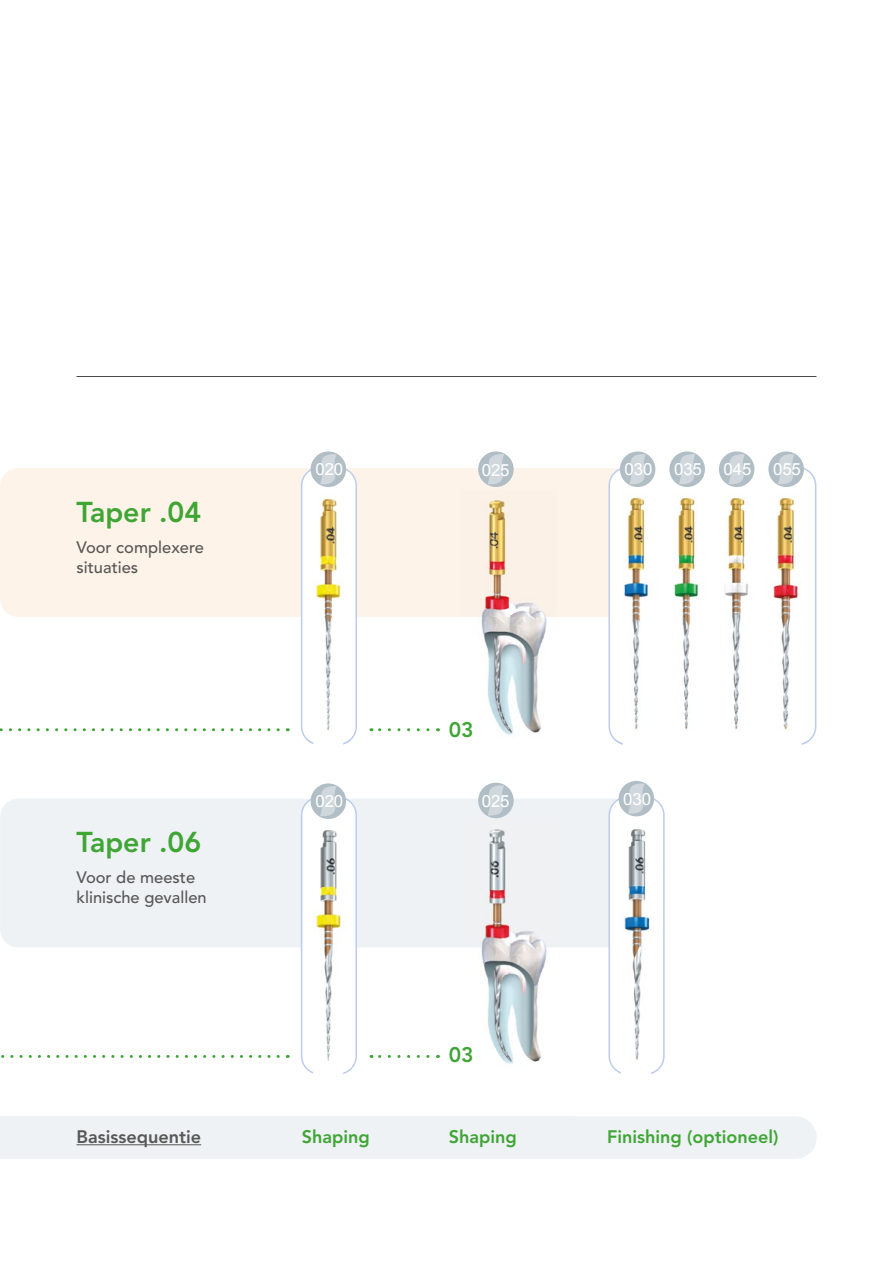
<style>
.page{position:relative;width:893px;height:1263px;background:#fff}
.page>*{position:absolute;margin:0;border:0;box-sizing:border-box;transform-origin:0 0}
.t1{font:800 28.5px "Avenir LT Pro";color:#3fa535}
.t2{font:800 21px "Avenir LT Pro";color:#3fa535}
.t3{font:800 18px "Avenir LT Pro";color:#3fa535}
.t4{font:800 18px "Avenir LT Pro";color:#575756}
.t5{font:16.8px "Arial";color:#fff}
.t6{font:500 16.5px/19.8px "Avenir LT Pro";color:#575756}
</style>
<div class="page">
<hr style="left:77px;top:376px;width:739px;height:1px;background:#4a4a4a">
<div style="left:0;top:799px;width:608px;height:148px;background:#eef2f4"></div>
<div style="left:0;top:468px;width:608px;height:149px;background:#fdf3e8"></div>
<svg style="left:608px;top:468px;width:208px;height:274px"></svg>
<div style="left:302px;top:797px;width:54px;height:277px;background:#fff;border-radius:18px"></div>
<div style="left:301px;top:796px;width:56px;height:279px;border:2px solid #bccdeb;border-radius:18px"></div>
<div style="left:623px;top:457px;width:178px;height:298px;background:#fff"></div>
<div style="left:313px;top:787px;width:30px;height:298px;background:#fff"></div>
<svg style="left:301px;top:452px;width:56px;height:289px"></svg>
<div style="left:478px;top:783px;width:36px;height:35px;background:#b1bec5;border-radius:50%"></div>
<div style="left:478px;top:451px;width:36px;height:36px;background:#b1bec5;border-radius:50%"></div>
<svg style="left:488px;top:452px;width:16px;height:34px"></svg>
<div style="left:311px;top:783px;width:35px;height:36px;background:#b1bec5;border-radius:50%"></div>
<svg style="left:320px;top:784px;width:17px;height:34px"></svg>
<div style="left:620px;top:451px;width:35px;height:36px;background:#b1bec5;border-radius:50%"></div>
<svg style="left:629px;top:452px;width:17px;height:34px"></svg>
<svg style="left:608px;top:782px;width:57px;height:292px"></svg>
<div style="left:669px;top:451px;width:36px;height:36px;background:#b1bec5;border-radius:50%"></div>
<svg style="left:679px;top:452px;width:16px;height:34px"></svg>
<div style="left:719px;top:451px;width:35px;height:36px;background:#b1bec5;border-radius:50%"></div>
<svg style="left:728px;top:452px;width:17px;height:34px"></svg>
<div style="left:768px;top:451px;width:36px;height:36px;background:#b1bec5;border-radius:50%"></div>
<svg style="left:778px;top:452px;width:16px;height:34px"></svg>
<img style="left:306px;top:494px;width:44px;height:244px">
<img style="left:306px;top:738px;width:44px;height:6px">
<img style="left:313px;top:494px;width:30px;height:250px">
<img style="left:460px;top:818px;width:96px;height:246px">
<svg style="left:488px;top:783px;width:16px;height:36px"></svg>
<img style="left:460px;top:489px;width:96px;height:246px">
<img style="left:615px;top:493px;width:8px;height:245px">
<svg style="left:615px;top:738px;width:8px;height:7px"></svg>
<img style="left:624px;top:497px;width:25px;height:233px">
<img style="left:674px;top:497px;width:25px;height:233px">
<img style="left:724px;top:497px;width:24px;height:233px">
<img style="left:801px;top:493px;width:7px;height:247px">
<svg style="left:801px;top:740px;width:7px;height:5px"></svg>
<img style="left:773px;top:497px;width:26px;height:233px">
<img style="left:614px;top:824px;width:45px;height:239px">
<img style="left:621px;top:824px;width:30px;height:239px">
<img style="left:316px;top:830px;width:27px;height:231px">
<div style="left:0;top:1116px;width:817px;height:43px;background:#eef2f4"></div>
<hr style="left:77px;top:1144px;width:124px;height:1px;background:#575756">
<svg style="left:371px;top:728px;width:57px;height:3px"></svg>
<svg style="left:371px;top:1055px;width:57px;height:3px"></svg>
<svg style="left:0;top:728px;width:278px;height:3px"></svg>
<svg style="left:1px;top:1055px;width:277px;height:3px"></svg>
<h1 class="t1" style="left:77px;top:495px;width:126px">Taper .04</h1>
<p class="t6" style="left:77px;top:538px;width:129px">Voor complexere situaties</p>
<h1 class="t1" style="left:77px;top:825px;width:126px">Taper .06</h1>
<p class="t6" style="left:77px;top:868px;width:132px">Voor de meeste klinische gevallen</p>
<p class="t5" style="left:315px;top:458px;width:29px">020</p>
<p class="t5" style="left:624px;top:458px;width:30px">030</p>
<p class="t5" style="left:482px;top:459px;width:29px">025</p>
<p class="t5" style="left:674px;top:458px;width:29px">035</p>
<p class="t5" style="left:724px;top:458px;width:30px">045</p>
<p class="t5" style="left:773px;top:458px;width:29px">055</p>
<p class="t2" style="left:449px;top:717px;width:26px">03</p>
<p class="t5" style="left:315px;top:790px;width:29px">020</p>
<p class="t5" style="left:482px;top:790px;width:29px">025</p>
<p class="t2" style="left:449px;top:1043px;width:26px">03</p>
<p class="t5" style="left:623px;top:788px;width:30px">030</p>
<p class="t4" style="left:77px;top:1126px;width:126px">Basissequentie</p>
<p class="t3" style="left:302px;top:1126px;width:70px">Shaping</p>
<p class="t3" style="left:449px;top:1126px;width:70px">Shaping</p>
<p class="t3" style="left:607px;top:1126px;width:173px">Finishing (optioneel)</p>
</div>
